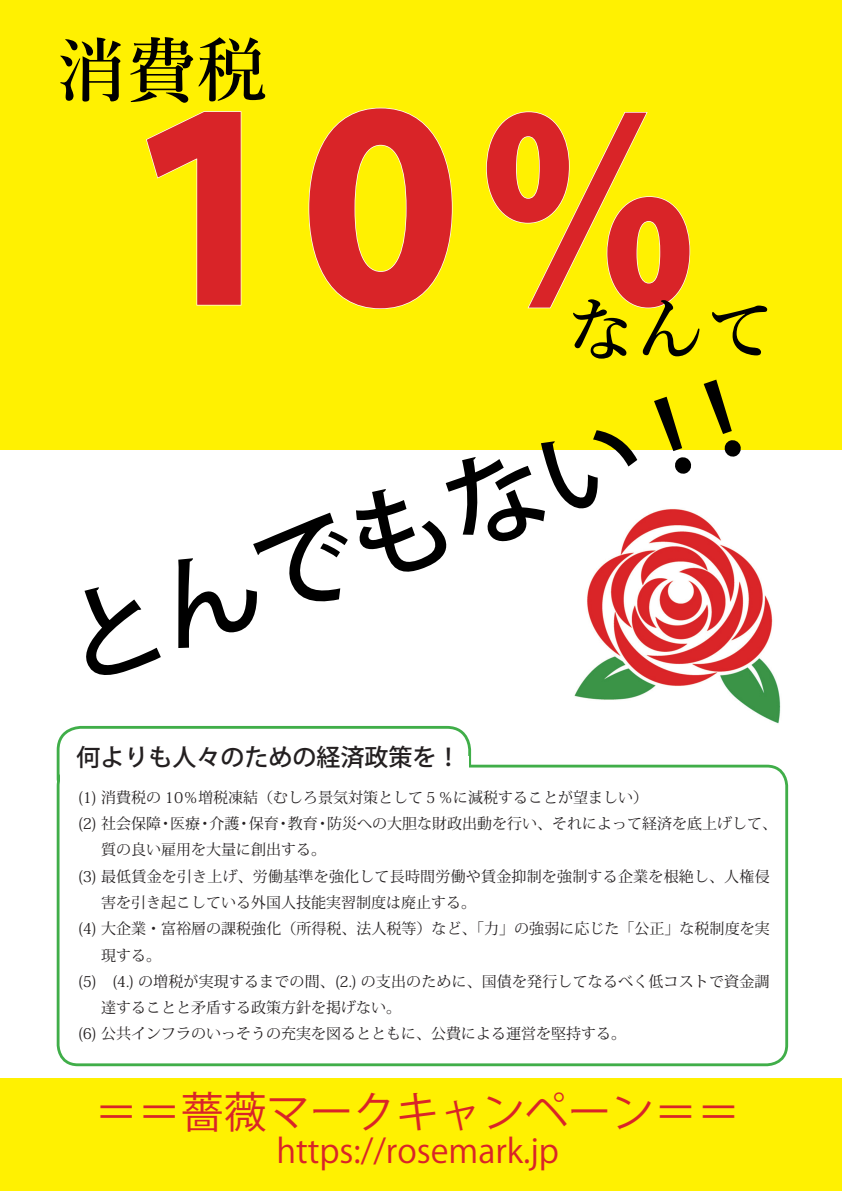
<style>
.page{position:relative;width:842px;height:1191px;background:#fff}
.page>*{position:absolute;margin:0;border:0;box-sizing:border-box;transform-origin:0 0}
.t1{font:800 253px "Koz Go Pro";color:#d92428;scale:.91 1}
.t2{font:500 101px "Koz Go Pro";color:#000}
.t3{font:600 70px "Yu Mincho";color:#000}
.t4{font:43px "Koz Go Pro";color:#d92428}
.t5{font:33px "Koz Go Pro";color:#d92428}
.t6{font:500 24px "Koz Go Pr 6 N";color:#231f20}
.t7{font:15px/26.2px "Koz Min Pro";color:#231f20}
</style>
<div class="page">
<img style="left:574px;top:509px;width:207px;height:215px">
<div style="left:57px;top:726px;width:414px;height:76px;border:3px solid #40ae49;border-radius:23px"></div>
<div style="left:58px;top:766px;width:729px;height:298px;background:#fff;border-radius:20px"></div>
<div style="left:57px;top:764px;width:731px;height:302px;border:3px solid #40ae49;border-radius:20px"></div>
<div style="left:0;top:1079px;width:842px;height:112px;background:#fff101"></div>
<div style="left:0;top:0;width:842px;height:449px;background:#fff101"></div>
<svg style="left:146px;top:111px;width:96px;height:195px"></svg>
<svg style="left:308px;top:107px;width:145px;height:202px"></svg>
<svg style="left:486px;top:111px;width:205px;height:198px"></svg>
<div style="left:60px;top:756px;width:408px;height:37px;background:#fff"></div>
<h3 class="t3" style="left:57px;top:31px;width:211px">消費税</h3>
<h1 class="t1" style="left:91px;top:47px;width:674px">１０％</h1>
<h3 class="t3" style="left:566px;top:290px;width:211px">なんて</h3>
<h2 class="t2" style="left:45px;top:585px;width:747px;rotate:-19deg">とんでもない !!</h2>
<h3 class="t6" style="left:77px;top:743px;width:385px">何よりも人々のための経済政策を!</h3>
<p class="t7" style="left:327px;top:784px;width:451px;text-indent:-249px">1( ) 消費税の 10％増税凍結（むしろ景気対策として５％に減税することが望ましい(<br>防災への大胆な財政出動を行い、それによって経済を底上げして、</p>
<p class="t7" style="left:78px;top:810px;width:85px">2( ) 社会保障</p>
<p class="t7" style="left:101px;top:836px;width:226px">質の良い雇用を大量に創出する。</p>
<p class="t7" style="left:78px;top:862px;width:693px">3( ) 最低賃金を引き上げ、労働基準を強化して長時間労働や賃金抑制を強制する企業を根絶し、人権侵</p>
<p class="t7" style="left:101px;top:889px;width:376px">害を引き起こしている外国人技能実習制度は廃止する。</p>
<p class="t7" style="left:78px;top:915px;width:693px">4( ) 大企業・富裕層の課税強化（所得税、法人税等）など、「力」の強弱に応じた「公正」な税制度を実</p>
<p class="t7" style="left:101px;top:941px;width:61px">現する。</p>
<p class="t7" style="left:78px;top:967px;width:693px">5( ) (4.) の増税が実現するまでの間、(2.) の支出のために、国債を発行してなるべく低コストで資金調</p>
<p class="t7" style="left:101px;top:994px;width:301px">達することと矛盾する政策方針を掲げない。</p>
<p class="t7" style="left:78px;top:1020px;width:550px">6( ) 公共インフラのいっそうの充実を図るとともに、公費による運営を堅持する。</p>
<p class="t7" style="left:170px;top:810px;width:31px">医療</p>
<p class="t7" style="left:249px;top:810px;width:31px">保育</p>
<p class="t7" style="left:288px;top:810px;width:31px">教育</p>
<p class="t7" style="left:209px;top:810px;width:31px">介護</p>
<p class="t7" style="left:158px;top:810px;width:16px">・</p>
<p class="t7" style="left:197px;top:810px;width:16px">・</p>
<p class="t7" style="left:237px;top:810px;width:16px">・</p>
<p class="t7" style="left:276px;top:810px;width:16px">・</p>
<p class="t7" style="left:315px;top:810px;width:16px">・</p>
<h3 class="t4" style="left:95px;top:1084px;width:646px">＝＝薔薇マークキャンペーン==</h3>
<h3 class="t5" style="left:276px;top:1129px;width:284px">https://rosemark j p.</h3>
</div>
